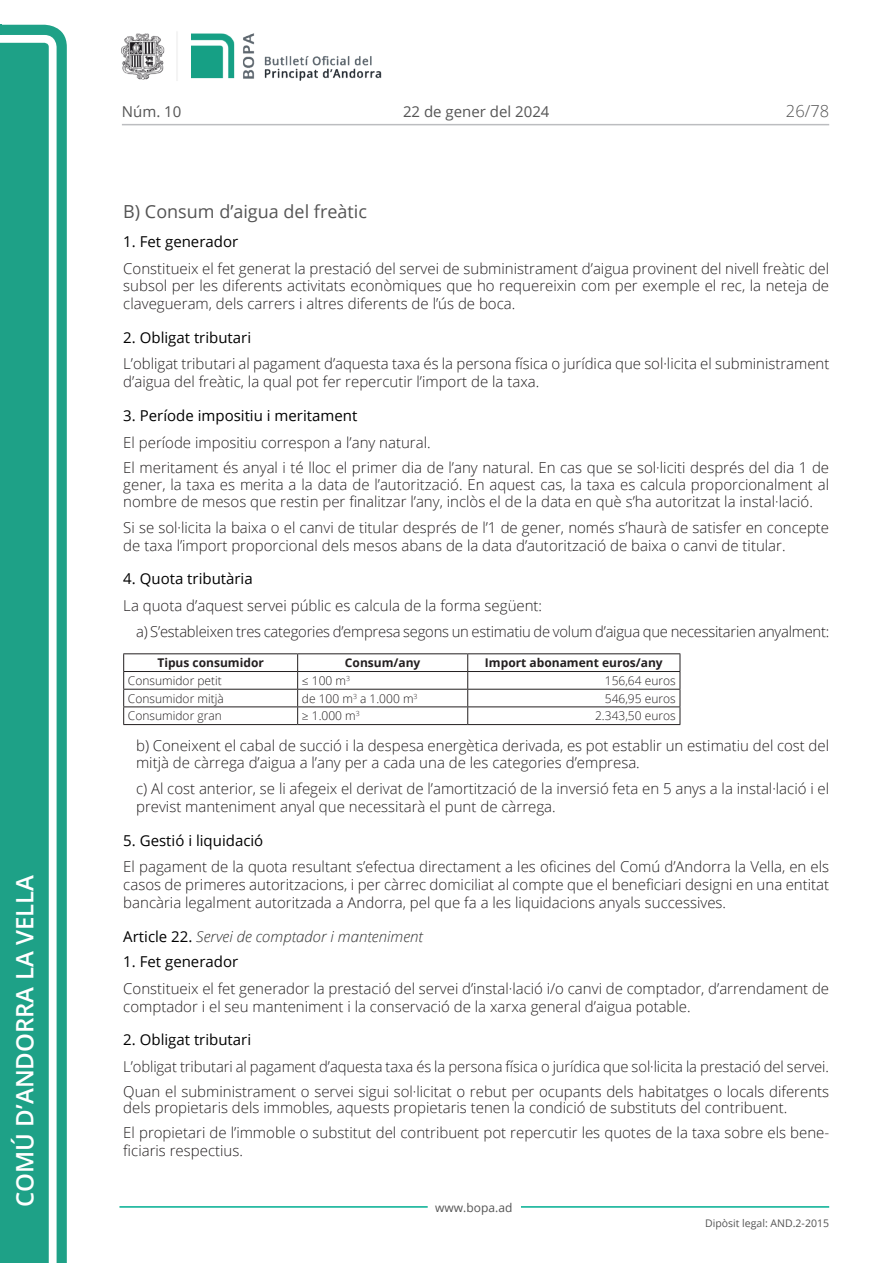
<style>
.page{position:relative;width:893px;height:1263px;background:#fff}
.page>*{position:absolute;margin:0;border:0;box-sizing:border-box;transform-origin:0 0}
.t1{font:600 24px "Open Sans";color:#fff}
.Titol_6{font:18px "Open Sans";color:#545454}
.t2{font:300 16.5px "Open Sans";color:#545454}
.Body_text{font:300 15px/18px "Open Sans";color:#231f20}
.Body_text_i{font:300 15px/17px "Open Sans";color:#231f20}
.Titol_7_plus{font:15px "Open Sans";color:#000}
.Titol_7{font:italic 300 15px "Open Sans";color:#303030}
.t3{font:15px "Open Sans";color:#545454}
.TaulaText{font:300 12px "Open Sans";color:#231f20}
.Encapçalament{font:700 12px "Open Sans";color:#231f20}
.TaulaText_-_Der{font:300 12px "Open Sans";color:#231f20}
.t4{font:12px "Open Sans";color:#545454}
.t5{font:10.5px "Open Sans";color:#545454}
.s1{font-weight:400;font-style:normal;color:#000}
</style>
<div class="page">
<svg style="left:0;top:25px;width:67px;height:1238px;fill:#1ea187"></svg>
<div style="left:0;top:43px;width:49px;height:1220px;background:#1ea187"></div>
<img style="left:122px;top:32px;width:260px;height:49px">
<hr style="left:119px;top:1206px;width:309px;height:2px;background:#00ae91">
<hr style="left:521px;top:1206px;width:308px;height:2px;background:#00ae91">
<hr style="left:122px;top:124px;width:707px;height:1px;background:#bcbdc0">
<hr style="left:123px;top:689px;width:175px;height:1px;background:#231f20">
<hr style="left:298px;top:689px;width:170px;height:1px;background:#231f20">
<hr style="left:468px;top:689px;width:212px;height:1px;background:#231f20">
<hr style="left:123px;top:706px;width:175px;height:1px;background:#231f20">
<hr style="left:123px;top:724px;width:175px;height:1px;background:#231f20">
<hr style="left:298px;top:706px;width:170px;height:1px;background:#231f20">
<hr style="left:298px;top:724px;width:170px;height:1px;background:#231f20">
<hr style="left:468px;top:706px;width:212px;height:1px;background:#231f20">
<hr style="left:468px;top:724px;width:212px;height:1px;background:#231f20">
<hr style="left:123px;top:653px;width:175px;height:1px;background:#231f20">
<svg style="left:123px;top:654px;width:1px;height:70px"></svg>
<hr style="left:123px;top:671px;width:175px;height:1px;background:#231f20">
<hr style="left:298px;top:653px;width:170px;height:1px;background:#231f20">
<svg style="left:297px;top:654px;width:1px;height:70px"></svg>
<hr style="left:298px;top:671px;width:170px;height:1px;background:#231f20">
<hr style="left:468px;top:653px;width:212px;height:1px;background:#231f20">
<svg style="left:467px;top:654px;width:1px;height:70px"></svg>
<svg style="left:680px;top:654px;width:1px;height:70px"></svg>
<hr style="left:468px;top:671px;width:212px;height:1px;background:#231f20">
<h1 class="t1" style="left:8px;top:1207px;width:331px;rotate:-90deg">Comú d’Andorra la Vella</h1>
<p class="t3" style="left:122px;top:102px;width:61px">Núm. 10</p>
<p class="t3" style="left:403px;top:102px;width:148px">22 de gener del 2024</p>
<p class="t2" style="left:786px;top:100px;width:45px">26/78</p>
<p class="Titol_6" style="left:123px;top:199px;width:245px">B) Consum d’aigua del freàtic</p>
<p class="Titol_7_plus" style="left:123px;top:232px;width:116px">1. Fet generador</p>
<p class="Body_text" style="left:123px;top:259px;width:707px;text-align:justify">Constitueix el fet generat la prestació del servei de subministrament d’aigua provinent del nivell freàtic del subsol per les diferents activitats econòmiques que ho requereixin com per exemple el rec, la neteja de clavegueram, dels carrers i altres diferents de l’ús de boca.</p>
<p class="Titol_7_plus" style="left:123px;top:327px;width:129px">2. Obligat tributari</p>
<p class="Body_text" style="left:123px;top:355px;width:708px">L’obligat tributari al pagament d’aquesta taxa és la persona física o jurídica que sol·licita el subministrament d’aigua del freàtic, la qual pot fer repercutir l’import de la taxa.</p>
<p class="Titol_7_plus" style="left:123px;top:405px;width:236px">3. Període impositiu i meritament</p>
<p class="Body_text" style="left:123px;top:433px;width:309px">El període impositiu correspon a l’any natural.</p>
<p class="Body_text" style="left:123px;top:459px;width:707px;line-height:17px;text-align:justify">El meritament és anyal i té lloc el primer dia de l’any natural. En cas que se sol·liciti després del dia 1 de gener, la taxa es merita a la data de l’autorització. En aquest cas, la taxa es calcula proporcionalment al nombre de mesos que restin per finalitzar l’any, inclòs el de la data en què s’ha autoritzat la instal·lació.</p>
<p class="Body_text" style="left:123px;top:518px;width:707px">Si se sol·licita la baixa o el canvi de titular després de l’1 de gener, només s’haurà de satisfer en concepte de taxa l’import proporcional dels mesos abans de la data d’autorització de baixa o canvi de titular.</p>
<p class="Titol_7_plus" style="left:123px;top:568px;width:131px">4. Quota tributària</p>
<p class="Body_text" style="left:123px;top:596px;width:420px">La quota d’aquest servei públic es calcula de la forma següent:</p>
<p class="Body_text_i" style="left:136px;top:623px;width:695px">a) S’estableixen tres categories d’empresa segons un estimatiu de volum d’aigua que necessitarien anyalment:</p>
<p class="Encapçalament" style="left:157px;top:654px;width:108px">Tipus consumidor</p>
<p class="Encapçalament" style="left:345px;top:654px;width:77px">Consum/any</p>
<p class="Encapçalament" style="left:485px;top:654px;width:179px">Import abonament euros/any</p>
<p class="TaulaText" style="left:128px;top:672px;width:95px">Consumidor petit</p>
<p class="TaulaText" style="left:302px;top:672px;width:50px">≤ 100 m<sup>3</sup></p>
<p class="TaulaText_-_Der" style="left:605px;top:672px;width:72px">156,64 euros</p>
<p class="TaulaText" style="left:128px;top:690px;width:97px">Consumidor mitjà</p>
<p class="TaulaText" style="left:302px;top:690px;width:117px">de 100 m<sup>3</sup> a 1.000 m<sup>3</sup></p>
<p class="TaulaText_-_Der" style="left:605px;top:690px;width:72px">546,95 euros</p>
<p class="TaulaText" style="left:128px;top:708px;width:95px">Consumidor gran</p>
<p class="TaulaText" style="left:302px;top:708px;width:59px">≥ 1.000 m<sup>3</sup></p>
<p class="TaulaText_-_Der" style="left:595px;top:708px;width:82px">2.343,50 euros</p>
<p class="Body_text_i" style="left:136px;top:737px;width:695px">b) Coneixent el cabal de succió i la despesa energètica derivada, es pot establir un estimatiu del cost del mitjà de càrrega d’aigua a l’any per a cada una de les categories d’empresa.</p>
<p class="Body_text_i" style="left:136px;top:779px;width:695px;line-height:18px">c) Al cost anterior, se li afegeix el derivat de l’amortització de la inversió feta en 5 anys a la instal·lació i el previst manteniment anyal que necessitarà el punt de càrrega.</p>
<p class="Titol_7_plus" style="left:123px;top:830px;width:142px">5. Gestió i liquidació</p>
<p class="Body_text" style="left:123px;top:857px;width:707px;text-align:justify">El pagament de la quota resultant s’efectua directament a les oficines del Comú d’Andorra la Vella, en els casos de primeres autoritzacions, i per càrrec domiciliat al compte que el beneficiari designi en una entitat bancària legalment autoritzada a Andorra, pel que fa a les liquidacions anyals successives.</p>
<p class="Titol_7" style="left:123px;top:926px;width:301px"><span class="s1">Article 22.</span> Servei de comptador i manteniment</p>
<p class="Titol_7_plus" style="left:123px;top:951px;width:116px">1. Fet generador</p>
<p class="Body_text" style="left:123px;top:979px;width:707px">Constitueix el fet generador la prestació del servei d’instal·lació i/o canvi de comptador, d’arrendament de comptador i el seu manteniment i la conservació de la xarxa general d’aigua potable.</p>
<p class="Titol_7_plus" style="left:123px;top:1030px;width:129px">2. Obligat tributari</p>
<p class="Body_text" style="left:123px;top:1057px;width:707px">L’obligat tributari al pagament d’aquesta taxa és la persona física o jurídica que sol·licita la prestació del servei.</p>
<p class="Body_text" style="left:123px;top:1083px;width:707px;line-height:16.5px">Quan el subministrament o servei sigui sol·licitat o rebut per ocupants dels habitatges o locals diferents dels propietaris dels immobles, aquests propietaris tenen la condició de substituts del contribuent.</p>
<p class="Body_text" style="left:123px;top:1124px;width:707px;line-height:17.4px">El propietari de l’immoble o substitut del contribuent pot repercutir les quotes de la taxa sobre els bene&shy;ficiaris respectius.</p>
<p class="t4" style="left:435px;top:1199px;width:79px">www.bopa.ad</p>
<p class="t5" style="left:705px;top:1216px;width:125px">Dipòsit legal: AND.2-2015</p>
</div>
